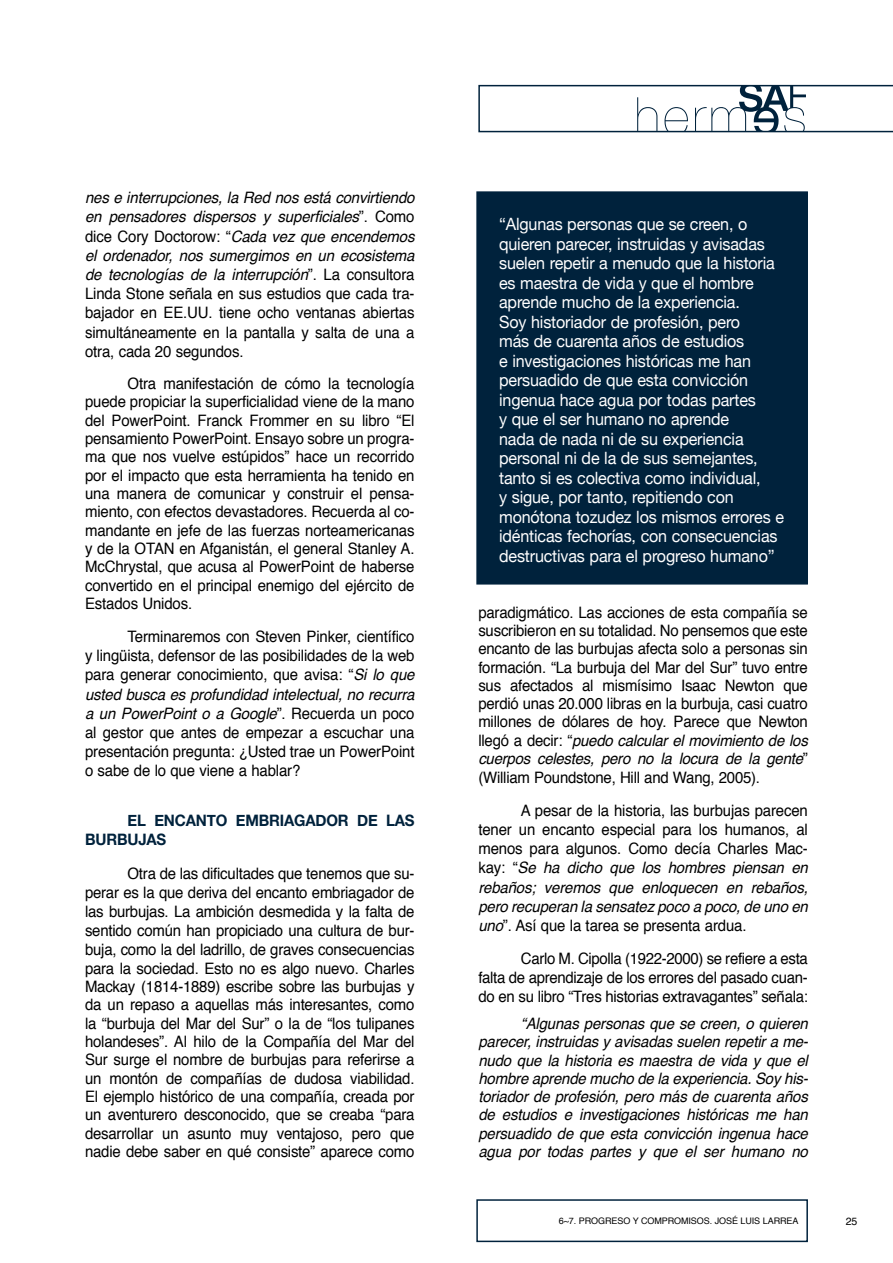
<style>
.page{position:relative;width:893px;height:1263px;background:#fff}
.page>*{position:absolute;margin:0;border:0;box-sizing:border-box;transform-origin:0 0}
.t1{font:16.95px/19.5px "Helvetica Neue";letter-spacing:-.01em;color:#fff;scale:.95 1}
.t2{font:15.75px/19.2px "Helvetica";letter-spacing:-.01em;color:#000;text-align:justify;scale:.95 1}
.t3{font:italic 15.75px/18.3px "Helvetica";letter-spacing:-.01em;color:#000;text-align:justify;scale:.95 1}
.t4{font:700 15.75px "Helvetica Neue";letter-spacing:-.01em;color:#00223c;scale:.95 1}
.t5{font:10.5px "Helvetica";color:#000}
.t6{font:9px "Helvetica";letter-spacing:-.01em;color:#000}
.s1{font-style:italic}
</style>
<div class="page">
<svg style="left:478px;top:85px;width:415px;height:47px"></svg>
<div style="left:476px;top:1199px;width:332px;height:43px;border:2px solid #00223c"></div>
<div style="left:477px;top:192px;width:330px;height:392px;background:#00223c"></div>
<div style="left:476px;top:191px;width:332px;height:393px;border:2px solid #00223c"></div>
<p class="t2" style="left:85px;top:189px;width:348px"><span class="s1">nes e interrupciones, la Red nos está convirtiendo en pensadores dispersos y superficiales</span>”. Como dice Cory Doctorow: “<span class="s1">Cada vez que encendemos el ordenador, nos sumergimos en un ecosistema de tecnologías de la interrupción</span>”. La consultora Linda Stone señala en sus estudios que cada tra&shy;bajador en EE.UU . tiene ocho ventanas abiertas simultáneamente en la pantalla y salta de una a otra, cada 20 segundos.</p>
<p class="t2" style="left:85px;top:375px;width:348px;line-height:18.3px;text-indent:43px">Otra manifestación de cómo la tecnología puede propiciar la superficialidad viene de la mano del PowerPoint. Franck Frommer en su libro “El pensamiento PowerPoint. Ensayo sobre un progra&shy;ma que nos vuelve estúpidos” hace un recorrido por el impacto que esta herramienta ha tenido en una manera de comunicar y construir el pensa&shy;miento, con efectos devastadores. Recuerda al co&shy;mandante en jefe de las fuerzas norteamericanas y de la OTAN</p>
<p class="t2" style="left:85px;top:540px;width:348px;line-height:18.3px;text-indent:94px">en Afganistán, el general Stanley A.<br>McChrystal, que acusa al PowerPoint de haberse convertido en el principal enemigo del ejército de Estados U nidos.</p>
<p class="t2" style="left:85px;top:627px;width:348px;text-indent:43px">Terminaremos con Steven Pinker, científico y lingüista, defensor de las posibilidades de la web para generar conocimiento, que avisa: “<span class="s1">Si lo que usted busca es profundidad intelectual, no recurra a un PowerPoint o a Google</span>”. Recuerda un poco al gestor que antes de empezar a escuchar una presentación pregunta: ¿Usted trae un PowerPoint o sabe de lo que viene a hablar?</p>
<p class="t4" style="left:128px;top:811px;width:302px">EL ENCANTO EMBRIAGADOR DE LAS</p>
<p class="t4" style="left:85px;top:830px;width:45px">BURBUJ</p>
<p class="t4" style="left:147px;top:830px;width:21px">AS</p>
<p class="t2" style="left:85px;top:864px;width:348px;line-height:18.6px;text-indent:43px">Otra de las dificultades que tenemos que su&shy;perar es la que deriva del encanto embriagador de las burbujas. La ambición desmedida y la falta de sentido común han propiciado una cultura de bur&shy;buja, como la del ladrillo, de graves consecuencias para la sociedad. Esto no es algo nuevo. Charles Mackay (1814-1889) escribe sobre las burbujas y da un repaso a aquellas más interesantes, como la “burbuja del Mar del Sur” o la de “los tulipanes holandeses”. Al hilo de la Compañía del Mar del Sur surge el nombre de burbujas para referirse a un montón de compañías de dudosa viabilidad.<br>El ejemplo histórico de una compañía, creada por un aventurero desconocido, que se creaba “para desarrollar un asunto muy ventajoso, pero que nadie debe saber en qué consiste” aparece como</p>
<p class="t1" style="left:499px;top:214px;width:301px">“Algunas personas que se creen, o quieren parecer, instruidas y avisadas suelen repetir a menudo que la historia es maestra de vida y que el hombre aprende mucho de la experiencia.<br>Soy historiador de profesión, pero<br>más de cuarenta años de estudios<br>e investigaciones históricas me han persuadido de que esta convicción ingenua hace agua por todas partes<br>y que el ser humano no aprende<br>nada de nada ni de su experiencia personal ni de la de sus semejantes, tanto si es colectiva como individual,<br>y sigue, por tanto, repitiendo con monótona tozudez los mismos errores e idénticas fechorías, con consecuencias destructivas para el progreso humano”</p>
<p class="t2" style="left:478px;top:604px;width:348px;line-height:18.3px">paradigmático. Las acciones de esta compañía se suscribieron en su totalidad. No pensemos que este encanto de las burbujas afecta solo a personas sin formación. “La burbuja del Mar del Sur” tuvo entre sus afectados al mismísimo Isaac Newton que perdió unas 20.000 libras en la burbuja, casi cuatro millones de dólares de hoy. Parece que Newton llegó a decir: “<span class="s1">puedo calcular el movimiento de los cuerpos celestes, pero no la locura de la gente</span>” (William Poundstone, Hill and Wang, 2005).</p>
<p class="t2" style="left:478px;top:801px;width:348px;text-indent:43px">A pesar de la historia, las burbujas parecen tener un encanto especial para los humanos, al menos para algunos. Como decía Charles Mac&shy;kay: “<span class="s1">Se ha dicho que los hombres piensan en rebaños; veremos que enloquecen en rebaños, pero recuperan la sensatez poco a poco, de uno en uno</span>”. Así que la tarea se presenta ardua.</p>
<p class="t2" style="left:478px;top:949px;width:348px;text-indent:43px">Carlo M. Cipolla (1922-2000) se refiere a esta falta de aprendizaje de los errores del pasado cuan&shy;do en su libro “Tres historias extravagantes” señala:</p>
<p class="t3" style="left:478px;top:1015px;width:349px;text-indent:43px">“Algunas personas que se creen, o quieren parecer, instruidas y avisadas suelen repetir a me&shy;nudo que la historia es maestra de vida y que el hombre aprende mucho de la experiencia. Soy his&shy;toriador de profesión, pero más de cuarenta años de estudios e investigaciones históricas me han persuadido de que esta convicción ingenua hace agua por todas partes y que el ser humano no</p>
<p class="t6" style="left:559px;top:1214px;width:188px">6~7. Prog reso y compromisos. JOSÉ LUIS</p>
<p class="t6" style="left:763px;top:1214px;width:7px">LARR</p>
<p class="t6" style="left:786px;top:1214px;width:13px">EA</p>
<p class="t5" style="left:846px;top:1213px;width:13px">25</p>
</div>
